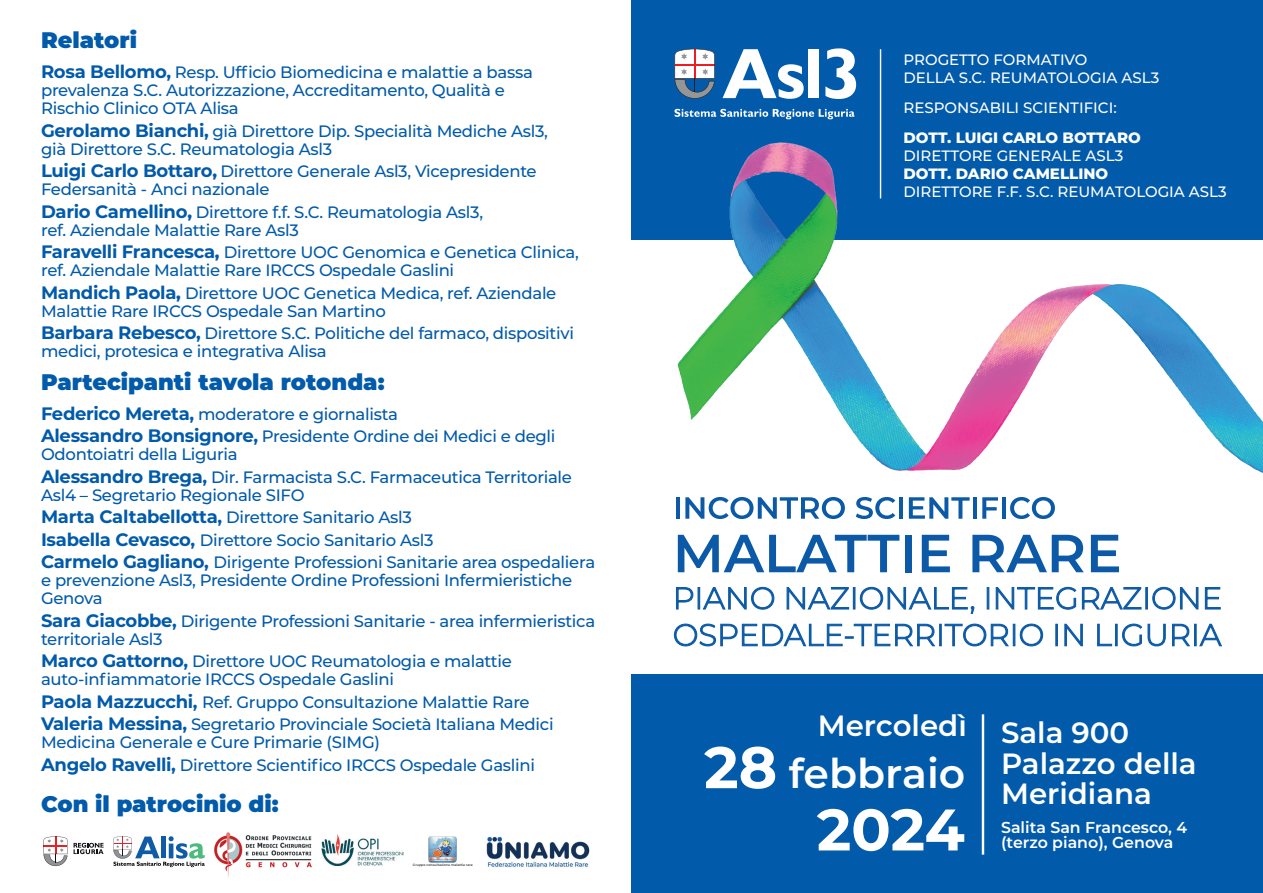
<style>
.page{position:relative;width:1263px;height:893px;background:#fff}
.page>*{position:absolute;margin:0;border:0;box-sizing:border-box;transform-origin:0 0}
.t1{font:700 58.5px "Montserrat";color:#fff}
.t2{font:600 40.95px "Montserrat";color:#fff}
.t3{font:600 29.25px/30.8px "Montserrat";color:#fff}
.t4{font:900 22.5px "Montserrat";color:#015aaa}
.t5{font:500 16.5px/18px "Montserrat";letter-spacing:-.02em;color:#015aaa}
.t6{font:600 15.75px/14.5px "Montserrat";color:#fff}
.t7{font:500 15px/18px "Montserrat";color:#fff}
.t8{font:800 15px "Montserrat";color:#fff}
.t9{font:600 3.3px "Montserrat";color:#33373a}
.s1{font-weight:700;font-size:18px}
.s2{font-weight:800}
.s3{font-weight:700;font-size:58.5px}
</style>
<div class="page">
<div style="left:631px;top:0;width:632px;height:893px;background:#015aaa"></div>
<hr style="left:982px;top:714px;width:2px;height:141px;background:#fff">
<div style="left:628px;top:241px;width:635px;height:433px;background:#fff"></div>
<img style="left:651px;top:48px;width:612px;height:599px">
<hr style="left:676px;top:497px;width:4px;height:22px;background:#0c5aa7">
<svg style="left:685px;top:497px;width:160px;height:22px"></svg>
<svg style="left:856px;top:497px;width:39px;height:22px"></svg>
<hr style="left:899px;top:497px;width:4px;height:22px;background:#0c5aa7">
<svg style="left:909px;top:497px;width:60px;height:22px"></svg>
<svg style="left:972px;top:497px;width:4px;height:22px"></svg>
<svg style="left:982px;top:497px;width:16px;height:22px"></svg>
<hr style="left:1002px;top:497px;width:4px;height:22px;background:#0c5aa7">
<svg style="left:1010px;top:497px;width:45px;height:22px"></svg>
<svg style="left:678px;top:535px;width:221px;height:37px"></svg>
<div style="left:905px;top:535px;width:7px;height:37px;background:#0c5aa7"></div>
<svg style="left:922px;top:535px;width:28px;height:37px"></svg>
<svg style="left:972px;top:535px;width:112px;height:37px"></svg>
<svg style="left:1091px;top:535px;width:28px;height:37px"></svg>
<svg style="left:675px;top:586px;width:19px;height:24px"></svg>
<div style="left:697px;top:587px;width:3px;height:23px;background:#0c5aa7;border:1px solid #0e5ba6"></div>
<svg style="left:702px;top:586px;width:73px;height:24px"></svg>
<svg style="left:786px;top:586px;width:64px;height:24px"></svg>
<hr style="left:853px;top:587px;width:2px;height:23px;background:#0c5aa7">
<svg style="left:859px;top:586px;width:116px;height:29px"></svg>
<div style="left:987px;top:587px;width:2px;height:23px;background:#0c5aa7;border:1px solid #0e5ba6"></div>
<svg style="left:995px;top:586px;width:147px;height:25px"></svg>
<div style="left:1145px;top:587px;width:3px;height:23px;background:#0c5aa7;border:1px solid #0e5ba6"></div>
<svg style="left:1152px;top:586px;width:69px;height:24px"></svg>
<svg style="left:673px;top:623px;width:263px;height:24px"></svg>
<div style="left:939px;top:624px;width:3px;height:22px;background:#0c5aa7;border:1px solid #0e5ba6"></div>
<svg style="left:944px;top:623px;width:66px;height:24px"></svg>
<hr style="left:1013px;top:624px;width:2px;height:22px;background:#0c5aa7">
<svg style="left:1019px;top:623px;width:25px;height:24px"></svg>
<div style="left:1055px;top:624px;width:3px;height:22px;background:#0c5aa7;border:1px solid #0e5ba6"></div>
<svg style="left:1064px;top:623px;width:19px;height:24px"></svg>
<svg style="left:1096px;top:623px;width:17px;height:24px"></svg>
<div style="left:1115px;top:624px;width:3px;height:22px;background:#0c5aa7;border:1px solid #0e5ba6"></div>
<svg style="left:1121px;top:623px;width:70px;height:24px"></svg>
<div style="left:1194px;top:624px;width:3px;height:22px;background:#0c5aa7;border:1px solid #0e5ba6"></div>
<svg style="left:1198px;top:623px;width:25px;height:24px"></svg>
<img style="left:322px;top:834px;width:81px;height:32px">
<svg style="left:113px;top:836px;width:92px;height:31px"></svg>
<svg style="left:44px;top:836px;width:23px;height:30px"></svg>
<svg style="left:74px;top:843px;width:30px;height:11px"></svg>
<img style="left:486px;top:836px;width:104px;height:31px">
<img style="left:429px;top:836px;width:28px;height:26px">
<img style="left:215px;top:833px;width:97px;height:44px">
<h3 class="t4" style="left:41px;top:23px;width:98px">Relatori</h3>
<p class="t5" style="left:41px;top:63px;width:493px"><span class="s1">Rosa Bellomo,</span> Resp. Ufficio Biomedicina e malattie a bassa prevalenza S.C. Autorizzazione, Accreditamento, Qualità e<br>Rischio Clinico OTA Alisa</p>
<p class="t5" style="left:41px;top:121px;width:508px"><span class="s1">Gerolamo Bianchi,</span> già Direttore Dip. Specialità Mediche Asl3, già Direttore S.C. Reumatologia Asl3</p>
<p class="t5" style="left:41px;top:162px;width:497px"><span class="s1">Luigi Carlo Bottaro</span><span class="s2">,</span> Direttore Generale Asl3, Vicepresidente<br>Federsanità - Anci nazionale</p>
<p class="t5" style="left:41px;top:202px;width:443px"><span class="s1">Dario Camellino</span><span class="s2">,</span> Direttore f.f. S.C. Reumatologia Asl3, ref. Aziendale Malattie Rare Asl3</p>
<p class="t5" style="left:41px;top:243px;width:539px"><span class="s1">Faravelli Francesca</span><span class="s2">,</span> Direttore UOC Genomica e Genetica Clinica, ref. Aziendale Malattie Rare IRCCS Ospedale Gaslini</p>
<p class="t5" style="left:41px;top:283px;width:517px"><span class="s1">Mandich Paola</span><span class="s2">,</span> Direttore UOC Genetica Medica, ref. Aziendale<br>Malattie Rare IRCCS Ospedale San Martino</p>
<p class="t5" style="left:41px;top:324px;width:534px"><span class="s1">Barbara Rebesco,</span> Direttore S.C. Politiche del farmaco, dispositivi medici, protesica e integrativa Alisa</p>
<h3 class="t4" style="left:41px;top:365px;width:345px">Partecipanti tavola rotonda:</h3>
<p class="t5" style="left:41px;top:402px;width:516px;line-height:22.5px"><span class="s1">Federico Mereta,</span> moderatore e giornalista<br><span class="s1">Alessandro Bonsignore,</span> Presidente Ordine dei Medici e degli</p>
<p class="t5" style="left:41px;top:443px;width:532px;line-height:22.5px">Odontoiatri della Liguria<br><span class="s1">Alessandro Brega,</span> Dir. Farmacista S.C. Farmaceutica Territoriale</p>
<p class="t5" style="left:41px;top:483px;width:556px;line-height:22.5px">Asl4 – Segretario Regionale SIFO<br><span class="s1">Marta Caltabellotta,</span> Direttore Sanitario Asl3<br><span class="s1">Isabella Cevasco,</span> Direttore Socio Sanitario Asl3<br><span class="s1">Carmelo Gagliano,</span> Dirigente Professioni Sanitarie area ospedaliera</p>
<p class="t5" style="left:41px;top:571px;width:533px">e prevenzione Asl3, Presidente Ordine Professioni Infermieristiche<br>Genova</p>
<p class="t5" style="left:41px;top:611px;width:556px"><span class="s1">Sara Giacobbe,</span> Dirigente Professioni Sanitarie - area infermieristica territoriale Asl3</p>
<p class="t5" style="left:41px;top:652px;width:472px"><span class="s1">Marco Gattorno,</span> Direttore UOC Reumatologia e malattie auto-infiammatorie IRCCS Ospedale Gaslini</p>
<p class="t5" style="left:41px;top:690px;width:514px;line-height:22.5px"><span class="s1">Paola Mazzucchi,</span> Ref. Gruppo Consultazione Malattie Rare<br><span class="s1">Valeria Messina,</span> Segretario Provinciale Società Italiana Medici</p>
<p class="t5" style="left:41px;top:731px;width:495px;line-height:22.5px">Medicina Generale e Cure Primarie (SIMG)<br><span class="s1">Angelo Ravelli,</span> Direttore Scientifico IRCCS Ospedale Gaslini</p>
<h3 class="t4" style="left:41px;top:787px;width:239px">Con il patrocinio di:</h3>
<p class="t9" style="left:413px;top:862px;width:61px">Gruppo consultazione malattie rare</p>
<p class="t7" style="left:903px;top:50px;width:257px">PROGETTO FORMATIVO<br>DELLA S.C. REUMATOLOGIA ASL3</p>
<p class="t7" style="left:903px;top:98px;width:215px">RESPONSABILI SCIENTIFICI:</p>
<p class="t8" style="left:903px;top:126px;width:239px">DOTT. LUIGI CARLO BOTTARO</p>
<p class="t7" style="left:903px;top:146px;width:221px">DIRETTORE GENERALE ASL3</p>
<p class="t8" style="left:903px;top:162px;width:206px">DOTT. DARIO CAMELLINO</p>
<p class="t7" style="left:903px;top:182px;width:325px">DIRETTORE F.F. S.C. REUMATOLOGIA ASL3</p>
<h3 class="t3" style="left:818px;top:709px;width:150px">Mercoledì</h3>
<h2 class="t2" style="left:704px;top:745px;width:263px"><span class="s3">28</span> febbraio</h2>
<h1 class="t1" style="left:817px;top:787px;width:150px">2024</h1>
<h3 class="t3" style="left:1001px;top:716px;width:197px">Sala 900<br>Palazzo della<br>Meridiana</h3>
<p class="t6" style="left:1001px;top:820px;width:187px">Salita San Francesco, 4 (terzo piano), Genova</p>
</div>
